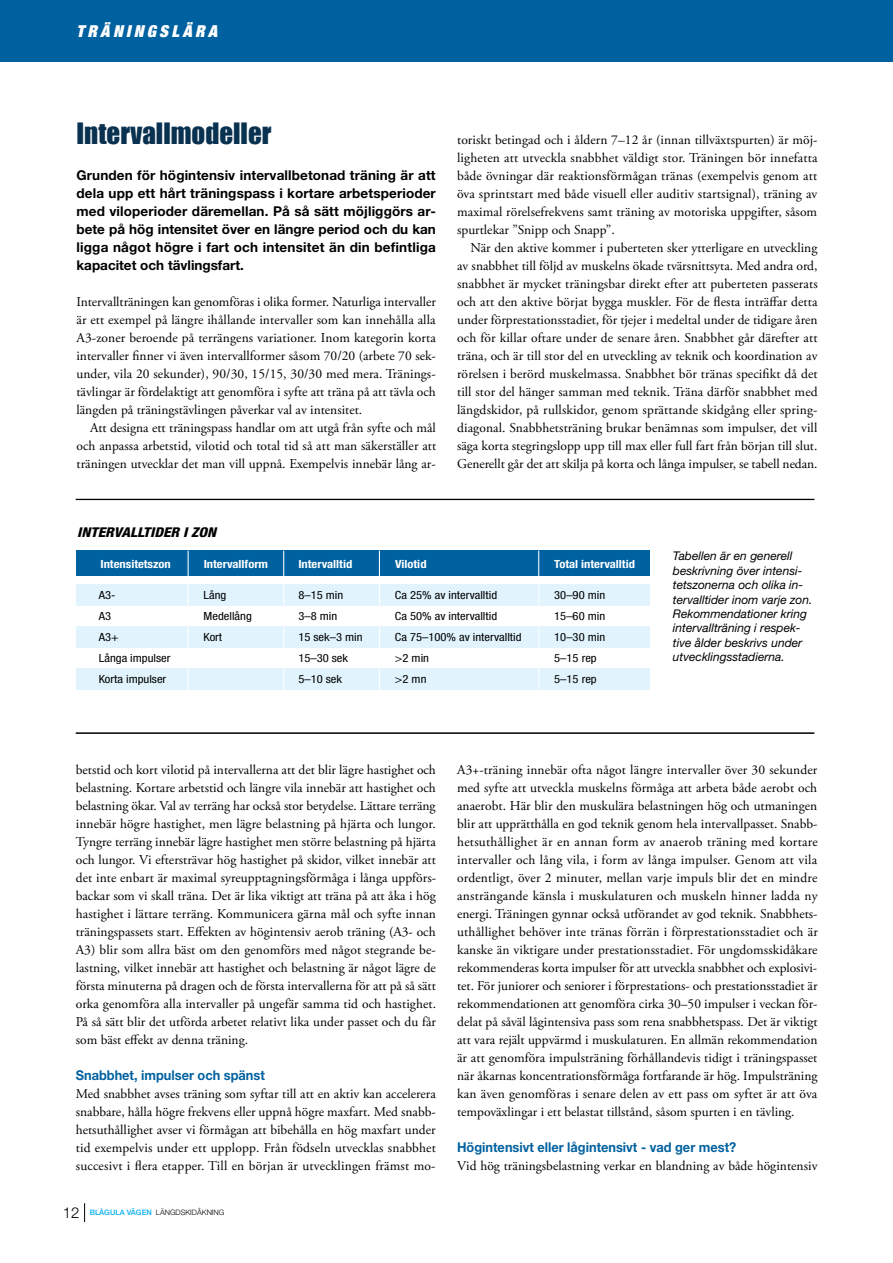
<style>
.page{position:relative;width:893px;height:1263px;background:#fff}
.page>*{position:absolute;margin:0;border:0;box-sizing:border-box;transform-origin:0 0}
.t1{font:27px "Impact";color:#093150}
.t2{font:italic 900 condensed 16.5px "Helvetica Neue LT Std";letter-spacing:.2em;color:#fff}
.t3{font:13.5px/18px "Adobe Garamond Pro";color:#000;text-align:justify}
.t4{font:700 13.5px/18px "Helvetica Neue LT Std";color:#000;text-align:justify}
.t5{font:700 13.5px "Helvetica Neue LT Std";color:#0061a0;scale:.95 1}
.t6{font:italic 800 condensed 13.5px "Helvetica Neue LT Std";color:#000;scale:1.12 1}
.t7{font:italic 12px/14.4px "Helvetica Neue LT Std";color:#000}
.t8{font:condensed 11.25px/21px "Helvetica Neue LT Std";color:#000;scale:1.12 1}
.t9{font:700 condensed 11.25px "Helvetica Neue LT Std";color:#fff;scale:1.12 1}
.t10{font:300 7.5px "Helvetica Neue LT Std";color:#000}
.s1{font-size:15px}
.s2{font-weight:500;color:#00aeef}
</style>
<div class="page">
<svg style="left:84px;top:1203px;width:1px;height:19px"></svg>
<div style="left:0;top:0;width:893px;height:62px;background:#0061a0"></div>
<div style="left:76px;top:584px;width:574px;height:21px;background:#e1f4fd"></div>
<div style="left:76px;top:626px;width:574px;height:22px;background:#e1f4fd"></div>
<div style="left:76px;top:668px;width:574px;height:22px;background:#e1f4fd"></div>
<div style="left:76px;top:551px;width:574px;height:25px;background:#0061a0"></div>
<hr style="left:188px;top:551px;width:1px;height:139px;background:#fff">
<hr style="left:283px;top:551px;width:1px;height:139px;background:#fff">
<hr style="left:379px;top:551px;width:1px;height:139px;background:#fff">
<hr style="left:538px;top:551px;width:1px;height:139px;background:#fff">
<hr style="left:76px;top:733px;width:738px;height:1px;background:#000">
<hr style="left:76px;top:499px;width:738px;height:1px;background:#000">
<p class="t2" style="left:77px;top:20px;width:142px">TRÄNINGSLÄRA</p>
<h1 class="t1" style="left:76px;top:112px;width:196px">Intervallmodeller</h1>
<p class="t4" style="left:76px;top:166px;width:361px">Grunden för högintensiv intervallbetonad träning är att dela upp ett hårt träningspass i kortare arbetsperioder med viloperioder däremellan. På så sätt möjliggörs ar&shy;bete på hög intensitet över en längre period och du kan ligga något högre i fart och intensitet än din befintliga kapacitet och tävlingsfart.</p>
<p class="t3" style="left:76px;top:293px;width:361px">Intervallträningen kan genomföras i olika former. Naturliga intervaller är ett exempel på längre ihållande intervaller som kan innehålla alla A3-zoner beroende på terrängens variationer. Inom kategorin korta intervaller finner vi även intervallformer såsom 70/20 (arbete 70 sek&shy;under, vila 20 sekunder), 90/30, 15/15, 30/30 med mera. Tränings&shy;tävlingar är fördelaktigt att genomföra i syfte att träna på att tävla och längden på träningstävlingen påverkar val av intensitet.</p>
<p class="t3" style="left:76px;top:419px;width:361px;text-indent:14px">Att designa ett träningspass handlar om att utgå från syfte och mål och anpassa arbetstid, vilotid och total tid så att man säkerställer att träningen utvecklar det man vill uppnå. Exempelvis innebär lång ar-</p>
<p class="t3" style="left:457px;top:131px;width:362px">toriskt betingad och i åldern 7–12 år (innan tillväxtspurten) är möj&shy;ligheten att utveckla snabbhet väldigt stor. Träningen bör innefatta både övningar där reaktionsförmågan tränas (exempelvis genom att öva sprintstart med både visuell eller auditiv startsignal), träning av maximal rörelsefrekvens samt träning av motoriska uppgifter, såsom spurtlekar ”Snipp och Snapp”.</p>
<p class="t3" style="left:457px;top:239px;width:362px;text-indent:14px">När den aktive kommer i puberteten sker ytterligare en utveckling av snabbhet till följd av muskelns ökade tvärsnittsyta. Med andra ord, snabbhet är mycket träningsbar direkt efter att puberteten passerats och att den aktive börjat bygga muskler. För de flesta inträffar detta under förprestationsstadiet, för tjejer i medeltal under de tidigare åren och för killar oftare under de senare åren. Snabbhet går därefter att träna, och är till stor del en utveckling av teknik och koordination av rörelsen i berörd muskelmassa. Snabbhet bör tränas specifikt då det till stor del hänger samman med teknik. Träna därför snabbhet med längdskidor, på rullskidor, genom sprättande skidgång eller spring&shy;diagonal. Snabbhetsträning brukar benämnas som impulser, det vill säga korta stegringslopp upp till max eller full fart från början till slut.<br>Generellt går det att skilja på korta och långa impulser, se tabell nedan.</p>
<p class="t6" style="left:77px;top:524px;width:125px">INTERVALLTIDER I ZON</p>
<p class="t9" style="left:100px;top:557px;width:64px">Intensitetszon</p>
<p class="t9" style="left:204px;top:557px;width:59px">Intervallform</p>
<p class="t9" style="left:298px;top:557px;width:50px">Intervalltid</p>
<p class="t9" style="left:395px;top:557px;width:30px">Vilotid</p>
<p class="t9" style="left:554px;top:557px;width:74px">Total intervalltid</p>
<p class="t8" style="left:99px;top:585px;width:65px">A3-<br>A3<br>A3+<br>Långa impulser<br>Korta impulser</p>
<p class="t8" style="left:204px;top:585px;width:45px">Lång<br>Medellång<br>Kort</p>
<p class="t8" style="left:298px;top:585px;width:59px">8–15 min<br>3–8 min<br>15 sek–3 min<br>15–30 sek<br>5–10 sek</p>
<p class="t8" style="left:395px;top:585px;width:114px">Ca 25% av intervalltid<br>Ca 50% av intervalltid<br>Ca 75–100% av intervalltid &gt;2 min<br>&gt;2 mn</p>
<p class="t8" style="left:554px;top:585px;width:47px">30–90 min<br>15–60 min<br>10–30 min<br>5–15 rep<br>5–15 rep</p>
<p class="t7" style="left:673px;top:549px;width:141px">Tabellen är en generell beskrivning över intensi&shy;tetszonerna och olika in&shy;tervalltider inom varje zon.<br>Rekommendationer kring intervallträning i respek&shy;tive ålder beskrivs under utvecklingsstadierna.</p>
<p class="t3" style="left:76px;top:761px;width:362px">betstid och kort vilotid på intervallerna att det blir lägre hastighet och belastning. Kortare arbetstid och längre vila innebär att hastighet och belastning ökar. Val av terräng har också stor betydelse. Lättare terräng innebär högre hastighet, men lägre belastning på hjärta och lungor.<br>Tyngre terräng innebär lägre hastighet men större belastning på hjärta och lungor. Vi eftersträvar hög hastighet på skidor, vilket innebär att det inte enbart är maximal syreupptagningsförmåga i långa uppförs&shy;backar som vi skall träna. Det är lika viktigt att träna på att åka i hög hastighet i lättare terräng. Kommunicera gärna mål och syfte innan träningspassets start. Effekten av högintensiv aerob träning (A3- och A3) blir som allra bäst om den genomförs med något stegrande be&shy;lastning, vilket innebär att hastighet och belastning är något lägre de första minuterna på dragen och de första intervallerna för att på så sätt orka genomföra alla intervaller på ungefär samma tid och hastighet.<br>På så sätt blir det utförda arbetet relativt lika under passet och du får som bäst effekt av denna träning.</p>
<p class="t5" style="left:76px;top:1067px;width:201px">Snabbhet, impulser och spänst</p>
<p class="t3" style="left:76px;top:1085px;width:362px">Med snabbhet avses träning som syftar till att en aktiv kan accelerera snabbare, hålla högre frekvens eller uppnå högre maxfart. Med snabb&shy;hetsuthållighet avser vi förmågan att bibehålla en hög maxfart under tid exempelvis under ett upplopp. Från födseln utvecklas snabbhet succesivt i flera etapper. Till en början är utvecklingen främst mo-</p>
<p class="t10" style="left:63px;top:1208px;width:163px"><span class="s1">12</span> <span class="s2">BLÅGULA VÄGEN</span> LÄNGDSKIDÅKNING</p>
<p class="t3" style="left:457px;top:761px;width:362px">A3+-träning innebär ofta något längre intervaller över 30 sekunder med syfte att utveckla muskelns förmåga att arbeta både aerobt och anaerobt. Här blir den muskulära belastningen hög och utmaningen blir att upprätthålla en god teknik genom hela intervallpasset. Snabb&shy;hetsuthållighet är en annan form av anaerob träning med kortare intervaller och lång vila, i form av långa impulser. Genom att vila ordentligt, över 2 minuter, mellan varje impuls blir det en mindre ansträngande känsla i muskulaturen och muskeln hinner ladda ny energi. Träningen gynnar också utförandet av god teknik. Snabbhets&shy;uthållighet behöver inte tränas förrän i förprestationsstadiet och är kanske än viktigare under prestationsstadiet. För ungdomsskidåkare rekommenderas korta impulser för att utveckla snabbhet och explosivi&shy;tet. För juniorer och seniorer i förprestations- och prestationsstadiet är rekommendationen att genomföra cirka 30–50 impulser i veckan för&shy;delat på såväl lågintensiva pass som rena snabbhetspass. Det är viktigt att vara rejält uppvärmd i muskulaturen. En allmän rekommendation är att genomföra impulsträning förhållandevis tidigt i träningspasset när åkarnas koncentrationsförmåga fortfarande är hög. Impulsträning kan även genomföras i senare delen av ett pass om syftet är att öva tempoväxlingar i ett belastat tillstånd, såsom spurten i en tävling.</p>
<p class="t5" style="left:457px;top:1139px;width:295px">Högintensivt eller lågintensivt - vad ger mest?</p>
<p class="t3" style="left:457px;top:1157px;width:362px">Vid hög träningsbelastning verkar en blandning av både högintensiv</p>
</div>
